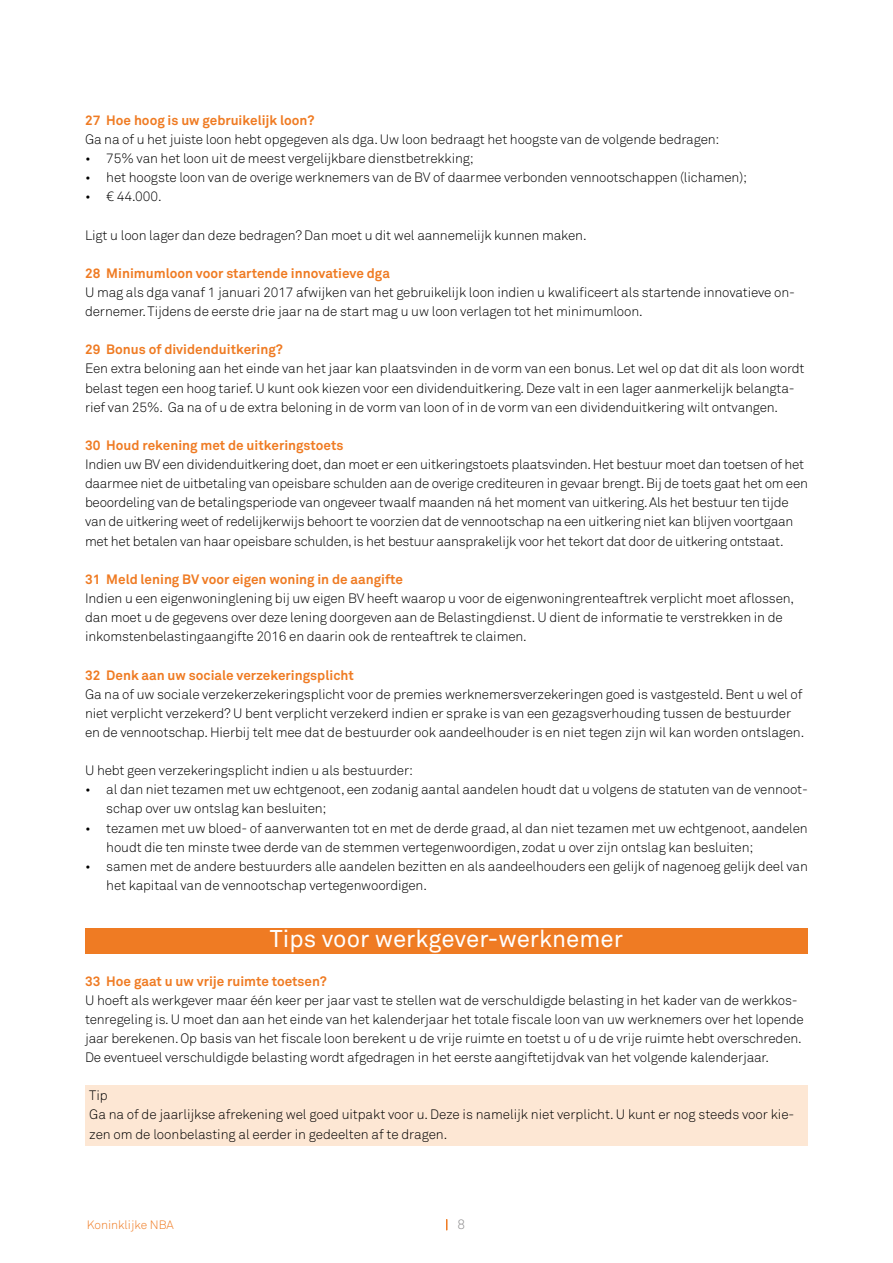
<style>
.page{position:relative;width:893px;height:1263px;background:#fff}
.page>*{position:absolute;margin:0;border:0;box-sizing:border-box;transform-origin:0 0}
.t1{font:24px "Akkurat";color:#fff}
.t2{font:300 13.5px/19.2px "Akkurat";letter-spacing:-.01em;color:#000}
.t3{font:700 13.5px "Akkurat";color:#ef7b23}
.t4{font:300 13.5px "Akkurat";color:#8d8c8d}
.t5{font:300 12px "Akkurat";color:#ef7b23}
</style>
<div class="page">
<div style="left:85px;top:928px;width:723px;height:26px;background:#ef7b23"></div>
<div style="left:85px;top:1085px;width:723px;height:22px;background:#fde7d4"></div>
<div style="left:85px;top:1105px;width:723px;height:41px;background:#fde7d4"></div>
<p class="t3" style="left:85px;top:111px;width:231px">27 Hoe hoog is uw gebruikelijk loon?</p>
<p class="t2" style="left:85px;top:130px;width:636px">Ga na of u het juiste loon hebt opgegeven als dga. Uw loon bedraagt het hoogste van de volgende bedragen:</p>
<p class="t2" style="left:85px;top:149px;width:390px">• 75% van het loon uit de meest vergelijkbare dienstbetrekking;</p>
<p class="t2" style="left:85px;top:168px;width:663px">• het hoogste loon van de overige werknemers van de BV of daarmee verbonden vennootschappen (lichamen);</p>
<p class="t2" style="left:85px;top:187px;width:78px">• € 44.000.</p>
<p class="t2" style="left:85px;top:225px;width:503px">Ligt u loon lager dan deze bedragen? Dan moet u dit wel aannemelijk kunnen maken.</p>
<p class="t3" style="left:85px;top:264px;width:306px">28 Minimumloon voor startende innovatieve dga</p>
<p class="t2" style="left:85px;top:283px;width:711px">U mag als dga vanaf 1 januari 2017 afwijken van het gebruikelijk loon indien u kwalificeert als startende innovatieve on&shy;dernemer. Tijdens de eerste drie jaar na de start mag u uw loon verlagen tot het minimumloon.</p>
<p class="t3" style="left:85px;top:341px;width:199px">29 Bonus of dividenduitkering?</p>
<p class="t2" style="left:85px;top:359px;width:721px">Een extra beloning aan het einde van het jaar kan plaatsvinden in de vorm van een bonus. Let wel op dat dit als loon wordt belast tegen een hoog tarief. U kunt ook kiezen voor een dividenduitkering. Deze valt in een lager aanmerkelijk belangta&shy;rief van 25%. Ga na of u de extra beloning in de vorm van loon of in de vorm van een dividenduitkering wilt ontvangen.</p>
<p class="t3" style="left:85px;top:437px;width:260px">30 Houd rekening met de uitkeringstoets</p>
<p class="t2" style="left:85px;top:455px;width:724px">Indien uw BV een dividenduitkering doet, dan moet er een uitkeringstoets plaatsvinden. Het bestuur moet dan toetsen of het daarmee niet de uitbetaling van opeisbare schulden aan de overige crediteuren in gevaar brengt. Bij de toets gaat het om een beoordeling van de betalingsperiode van ongeveer twaalf maanden ná het moment van uitkering. Als het bestuur ten tijde van de uitkering weet of redelijkerwijs behoort te voorzien dat de vennootschap na een uitkering niet kan blijven voortgaan met het betalen van haar opeisbare schulden, is het bestuur aansprakelijk voor het tekort dat door de uitkering ontstaat.</p>
<p class="t3" style="left:85px;top:571px;width:319px">31 Meld lening BV voor eigen woning in de aangifte</p>
<p class="t2" style="left:85px;top:589px;width:711px">Indien u een eigenwoninglening bij uw eigen BV heeft waarop u voor de eigenwoningrenteaftrek verplicht moet aflossen, dan moet u de gegevens over deze lening doorgeven aan de Belastingdienst. U dient de informatie te verstrekken in de inkomstenbelastingaangifte 2016 en daarin ook de renteaftrek te claimen.</p>
<p class="t3" style="left:85px;top:666px;width:270px">32 Denk aan uw sociale verzekeringsplicht</p>
<p class="t2" style="left:85px;top:685px;width:721px">Ga na of uw sociale verzekerzekeringsplicht voor de premies werknemersverzekeringen goed is vastgesteld. Bent u wel of niet verplicht verzekerd? U bent verplicht verzekerd indien er sprake is van een gezagsverhouding tussen de bestuurder en de vennootschap. Hierbij telt mee dat de bestuurder ook aandeelhouder is en niet tegen zijn wil kan worden ontslagen.</p>
<p class="t2" style="left:85px;top:761px;width:329px">U hebt geen verzekeringsplicht indien u als bestuurder:</p>
<p class="t2" style="left:106px;top:780px;width:703px;text-indent:-21px">• al dan niet tezamen met uw echtgenoot, een zodanig aantal aandelen houdt dat u volgens de statuten van de vennoot&shy;schap over uw ontslag kan besluiten;</p>
<p class="t2" style="left:106px;top:818px;width:703px;text-indent:-21px">• tezamen met uw bloed- of aanverwanten tot en met de derde graad, al dan niet tezamen met uw echtgenoot, aandelen houdt die ten minste twee derde van de stemmen vertegenwoordigen, zodat u over zijn ontslag kan besluiten;</p>
<p class="t2" style="left:106px;top:857px;width:703px;text-indent:-21px">• samen met de andere bestuurders alle aandelen bezitten en als aandeelhouders een gelijk of nagenoeg gelijk deel van het kapitaal van de vennootschap vertegenwoordigen.</p>
<h1 class="t1" style="left:270px;top:925px;width:355px">Tips voor werkgever-werknemer</h1>
<p class="t3" style="left:85px;top:972px;width:243px">33 Hoe gaat u uw vrije ruimte toetsen?</p>
<p class="t2" style="left:85px;top:990px;width:720px">U hoeft als werkgever maar één keer per jaar vast te stellen wat de verschuldigde belasting in het kader van de werkkos&shy;tenregeling is. U moet dan aan het einde van het kalenderjaar het totale fiscale loon van uw werknemers over het lopende jaar berekenen. Op basis van het fiscale loon berekent u de vrije ruimte en toetst u of u de vrije ruimte hebt overschreden.<br>De eventueel verschuldigde belasting wordt afgedragen in het eerste aangiftetijdvak van het volgende kalenderjaar.</p>
<p class="t2" style="left:89px;top:1086px;width:707px">Tip<br>Ga na of de jaarlijkse afrekening wel goed uitpakt voor u. Deze is namelijk niet verplicht. U kunt er nog steeds voor kie&shy;zen om de loonbelasting al eerder in gedeelten af te dragen.</p>
<p class="t5" style="left:87px;top:1217px;width:89px">Koninklijke NBA</p>
<p class="t4" style="left:457px;top:1216px;width:9px">8</p>
</div>
